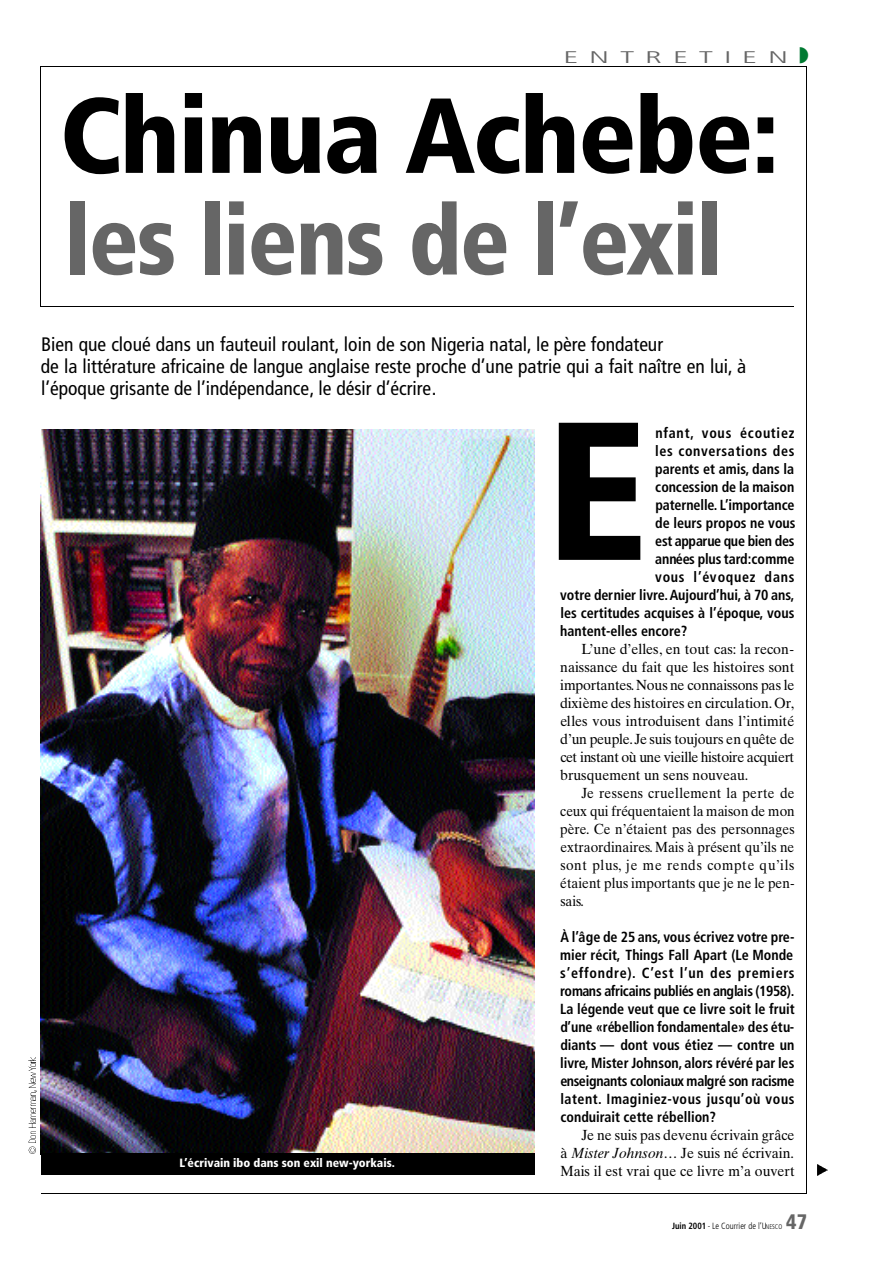
<style>
.page{position:relative;width:893px;height:1263px;background:#fff}
.page>*{position:absolute;margin:0;border:0;box-sizing:border-box;transform-origin:0 0}
.t1{font:900 condensed 196.5px "Frutiger";color:#000}
.t2{font:900 condensed 106.5px "Frutiger";letter-spacing:-.015em;color:#000}
.t3{font:900 condensed 97.5px "Frutiger";letter-spacing:-.02em;color:#666;scale:.95 1}
.t4{font:900 condensed 21px "Frutiger";color:#666;scale:.95 1}
.t5{font:condensed 19.5px/21.6px "Frutiger";color:#000}
.t6{font:300 condensed 16.8px "Frutiger";color:#666;scale:2 1}
.t7{font:700 condensed 14.7px/18px "Frutiger";color:#000;text-align:justify;scale:.96 1}
.t8{font:14.7px/18px "Times Ten";color:#000;text-align:justify;scale:.96 1}
.t9{font:14.7px/18px "Times Ten";color:#000;text-align:justify;scale:.93 1}
.t10{font:700 condensed 14.7px "Frutiger";letter-spacing:.05em;color:#000;scale:.96 1}
.t11{font:700 condensed 14.7px "Frutiger";letter-spacing:-.03em;color:#000;scale:.96 1}
.t12{font:900 condensed 12px "Frutiger";color:#fff}
.t13{font:300 condensed 9px "Frutiger";color:#000;scale:.95 1}
.s1{color:#017a32}
.s2{font-style:italic}
.s3{font-weight:700}
.s4{font-size:6.75px}
</style>
<div class="page">
<img style="left:817px;top:1165px;width:10px;height:11px">
<hr style="left:40px;top:67px;width:1px;height:240px;background:#000">
<hr style="left:806px;top:66px;width:1px;height:1128px;background:#000">
<hr style="left:41px;top:306px;width:753px;height:1px;background:#000">
<img style="left:41px;top:430px;width:493px;height:723px">
<div style="left:41px;top:1153px;width:493px;height:22px;background:#000"></div>
<svg style="left:28px;top:1057px;width:9px;height:96px"></svg>
<hr style="left:41px;top:1193px;width:765px;height:1px;background:#000">
<hr style="left:41px;top:66px;width:765px;height:1px;background:#000">
<p class="t6" style="left:563px;top:50px;width:124px">E N T R E T I E N <span class="s1">◗</span></p>
<h2 class="t2" style="left:60px;top:93px;width:721px">Chinua A c h e b e :</h2>
<h3 class="t3" style="left:65px;top:201px;width:693px">les liens de l’ex i l</h3>
<p class="t5" style="left:41px;top:335px;width:706px">Bien que cloué dans un fauteuil roulant, loin de son Nigeria natal, le père fondateur<br>de la littérature africaine de langue anglaise reste proche d’une patrie qui a fait naître en lui, à l’époque grisante de l’indépendance, le désir d’écrire.</p>
<p class="t12" style="left:179px;top:1158px;width:217px">L’écrivain ibo dans son exil new-yorkais.</p>
<h1 class="t1" style="left:546px;top:412px;width:103px">E</h1>
<p class="t10" style="left:655px;top:427px;width:146px">n f a n t , vous écoutiez</p>
<p class="t10" style="left:655px;top:445px;width:147px">l e s c o n v e rsations des</p>
<p class="t7" style="left:655px;top:461px;width:146px">parents et amis, dans la</p>
<p class="t7" style="left:655px;top:479px;width:146px">concession de la maison</p>
<p class="t7" style="left:655px;top:497px;width:146px">p a t e r n e l l e. L’ i m p o r t a n c e</p>
<p class="t7" style="left:655px;top:515px;width:148px">de leurs propos ne vous</p>
<p class="t11" style="left:655px;top:535px;width:146px">est apparue que bien des</p>
<p class="t7" style="left:655px;top:551px;width:147px">années plus tard :c o m m e</p>
<p class="t10" style="left:655px;top:571px;width:146px">vous l’évoquez dans</p>
<p class="t7" style="left:560px;top:587px;width:245px">v o t re dernier livre.A u j o u rd ’ h u i , à 70 a n s,</p>
<p class="t7" style="left:560px;top:605px;width:245px">les certitudes acquises à l’époque, vous</p>
<p class="t7" style="left:560px;top:623px;width:134px">hantent-elles encore?</p>
<p class="t8" style="left:560px;top:641px;width:246px;text-indent:21px">L’une d’elles, en tout cas: la recon&shy;naissance du fait que les histoires sont i m p o r t a n t e s. Nous ne connaissons pas le dixième des histoires en circulation. O r, elles vous introduisent dans l’intimité d’un peuple.Je suis toujours en quête de cet instant où une vieille histoire acquiert brusquement un sens nouveau.</p>
<p class="t9" style="left:560px;top:785px;width:253px;text-indent:21px">Je ressens cruellement la perte de ceux qui fréquentaient la maison de mon p è r e. Ce n’étaient pas des personnages extraordinaires. Mais à présent qu’ils ne sont plus, je me rends compte qu’ils étaient plus importants que je ne le pen&shy;sais.</p>
<p class="t7" style="left:560px;top:929px;width:246px">À l’âge de 25 a n s, vous écrivez votre pre&shy;mier récit, Things Fall Apart (Le Monde s ’ e f f o n d r e) . C’est l’un des pre m i e rs romans africains publiés en anglais (1958).<br>La légende veut que ce livre soit le fruit d’une «rébellion fondamentale» des étu&shy;diants — dont vous étiez — contre un l i v re, Mister Johnson, a l o rs révéré par les enseignants coloniaux malgré son ra c i s m e l a t e n t . Imaginiez-vous jusqu’où vous conduirait cette rébellion?</p>
<p class="t8" style="left:560px;top:1127px;width:245px;text-indent:21px">Je ne suis pas devenu écrivain grâce à <span class="s2">Mister Johnson</span>… Je suis né écrivain.<br>Mais il est vrai que ce livre m’a ouvert</p>
<p class="t13" style="left:672px;top:1222px;width:117px"><span class="s3">Juin 2001</span> - Le Courrier de l’U<span class="s4">NESCO</span></p>
<h3 class="t4" style="left:786px;top:1214px;width:23px">47</h3>
</div>
